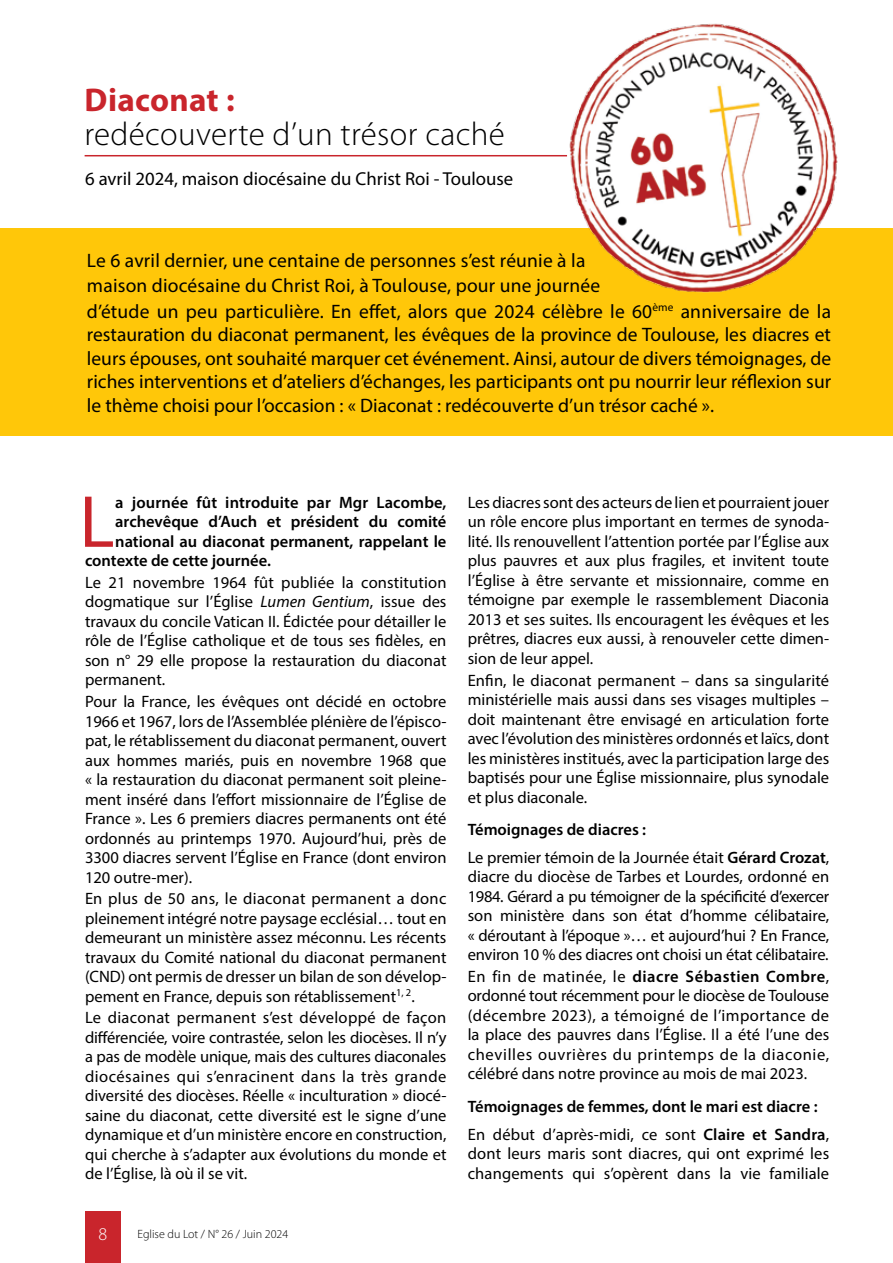
<style>
.page{position:relative;width:893px;height:1263px;background:#fff}
.page>*{position:absolute;margin:0;border:0;box-sizing:border-box;transform-origin:0 0}
.t1{font:74.4px "Myriad Pro";color:#c9252c}
.t2{font:300 33px "Myriad Pro";letter-spacing:.01em;color:#000}
.t3{font:700 33px "Myriad Pro";letter-spacing:.01em;color:#c9252c}
.t4{font:19.5px/23.4px "Myriad Pro";letter-spacing:.01em;color:#000}
.t5{font:18.75px "Myriad Pro";color:#000}
.t6{font:300 18px "Myriad Pro";color:#fff}
.t7{font:16.5px/19.5px "Myriad Pro";color:#000;text-align:justify}
.t8{font:600 16.5px/28px "Myriad Pro";color:#000}
.t9{font:300 12px "Myriad Pro";color:#000}
.s1{font-style:italic}
.s2{font-weight:400}
.s3{font-weight:600}
</style>
<div class="page">
<div style="left:0;top:228px;width:893px;height:207px;background:#ffc709"></div>
<hr style="left:85px;top:155px;width:482px;height:1px;background:#c9252c">
<div style="left:85px;top:1212px;width:36px;height:51px;background:#c9252c"></div>
<img style="left:567px;top:23px;width:271px;height:269px">
<h2 class="t3" style="left:85px;top:78px;width:151px">Diaconat :</h2>
<h2 class="t2" style="left:85px;top:114px;width:422px">redécouverte d’un trésor caché</h2>
<p class="t5" style="left:85px;top:167px;width:430px">6 avril 2024, maison diocésaine du Christ Roi - Toulouse</p>
<p class="t4" style="left:87px;top:247px;width:746px;line-height:25.5px">Le 6 avril dernier, une centaine de personnes s’est réunie à la<br>maison diocésaine du Christ Roi, à Toulouse, pour une journée<br>d’étude un peu particulière. En effet, alors que 2024 célèbre le 60<sup>ème</sup> anniversaire de la</p>
<p class="t4" style="left:87px;top:323px;width:746px;text-align:justify">restauration du diaconat permanent, les évêques de la province de Toulouse, les diacres et leurs épouses, ont souhaité marquer cet événement. Ainsi, autour de divers témoignages, de riches interventions et d’ateliers d’échanges, les participants ont pu nourrir leur réflexion sur le thème choisi pour l’occasion : « Diaconat : redécouverte d’un trésor caché ».</p>
<h1 class="t1" style="left:79px;top:476px;width:37px">L</h1>
<p class="t8" style="left:115px;top:488px;width:333px">a journée fût introduite par Mgr Lacombe,</p>
<p class="t8" style="left:115px;top:507px;width:333px">archevêque d’Auch et président du comité</p>
<p class="t8" style="left:115px;top:527px;width:333px">national au diaconat permanent, rappelant le</p>
<p class="t8" style="left:85px;top:546px;width:187px">contexte de cette journée.</p>
<p class="t7" style="left:85px;top:572px;width:363px">Le 21 novembre 1964 fût publiée la constitution dogmatique sur l’Église <span class="s1">Lumen Gentium</span>, issue des travaux du concile Vatican II. Édictée pour détailler le rôle de l’Église catholique et de tous ses fidèles, en son n° 29 elle propose la restauration du diaconat permanent.</p>
<p class="t7" style="left:85px;top:691px;width:363px">Pour la France, les évêques ont décidé en octobre 1966 et 1967, lors de l’Assemblée plénière de l’épisco&shy;pat, le rétablissement du diaconat permanent, ouvert aux hommes mariés, puis en novembre 1968 que « la restauration du diaconat permanent soit pleine&shy;ment inséré dans l’effort missionnaire de l’Église de France ». Les 6 premiers diacres permanents ont été ordonnés au printemps 1970. Aujourd’hui, près de 3300 diacres servent l’Église en France (dont environ 120 outre-mer).</p>
<p class="t7" style="left:85px;top:889px;width:363px">En plus de 50 ans, le diaconat permanent a donc pleinement intégré notre paysage ecclésial… tout en demeurant un ministère assez méconnu. Les récents travaux du Comité national du diaconat permanent (CND) ont permis de dresser un bilan de son dévelop&shy;pement en France, depuis son rétablissement<sup>1,</sup> <sup>2</sup>.</p>
<p class="t7" style="left:85px;top:1008px;width:363px">Le diaconat permanent s’est développé de façon différenciée, voire contrastée, selon les diocèses. Il n’y a pas de modèle unique, mais des cultures diaconales diocésaines qui s’enracinent dans la très grande diversité des diocèses. Réelle « inculturation » diocé&shy;saine du diaconat, cette diversité est le signe d’une dynamique et d’un ministère encore en construction, qui cherche à s’adapter aux évolutions du monde et de l’Église, là où il se vit.</p>
<p class="t6" style="left:99px;top:1223px;width:10px">8</p>
<p class="t9" style="left:137px;top:1226px;width:152px">Eglise du Lot / N° 26 / Juin 2024</p>
<p class="t7" style="left:468px;top:492px;width:363px">Les diacres sont des acteurs de lien et pourraient jouer un rôle encore plus important en termes de synoda&shy;lité. Ils renouvellent l’attention portée par l’Église aux plus pauvres et aux plus fragiles, et invitent toute l’Église à être servante et missionnaire, comme en témoigne par exemple le rassemblement Diaconia 2013 et ses suites. Ils encouragent les évêques et les prêtres, diacres eux aussi, à renouveler cette dimen&shy;sion de leur appel.</p>
<p class="t7" style="left:468px;top:670px;width:363px">Enfin, le diaconat permanent – dans sa singularité ministérielle mais aussi dans ses visages multiples – doit maintenant être envisagé en articulation forte avec l’évolution des ministères ordonnés et laïcs, dont les ministères institués, avec la participation large des baptisés pour une Église missionnaire, plus synodale et plus diaconale.</p>
<p class="t8" style="left:468px;top:815px;width:363px">Témoignages de diacres :<br><span class="s2">Le premier témoin de la Journée était</span> Gérard Crozat<span class="s2">,</span></p>
<p class="t7" style="left:468px;top:867px;width:363px">diacre du diocèse de Tarbes et Lourdes, ordonné en 1984. Gérard a pu témoigner de la spécificité d’exercer son ministère dans son état d’homme célibataire, « déroutant à l’époque »… et aujourd’hui ? En France, environ 10 % des diacres ont choisi un état célibataire.</p>
<p class="t7" style="left:468px;top:966px;width:363px">En fin de matinée, le <span class="s3">diacre Sébastien Combre</span>, ordonné tout récemment pour le diocèse de Toulouse (décembre 2023), a témoigné de l’importance de la place des pauvres dans l’Église. Il a été l’une des chevilles ouvrières du printemps de la diaconie, célébré dans notre province au mois de mai 2023.</p>
<p class="t8" style="left:468px;top:1092px;width:363px">Témoignages de femmes, dont le mari est diacre :<br><span class="s2">En début d’après-midi, ce sont</span> Claire et Sandra<span class="s2">,</span></p>
<p class="t7" style="left:468px;top:1144px;width:363px">dont leurs maris sont diacres, qui ont exprimé les changements qui s’opèrent dans la vie familiale</p>
</div>
